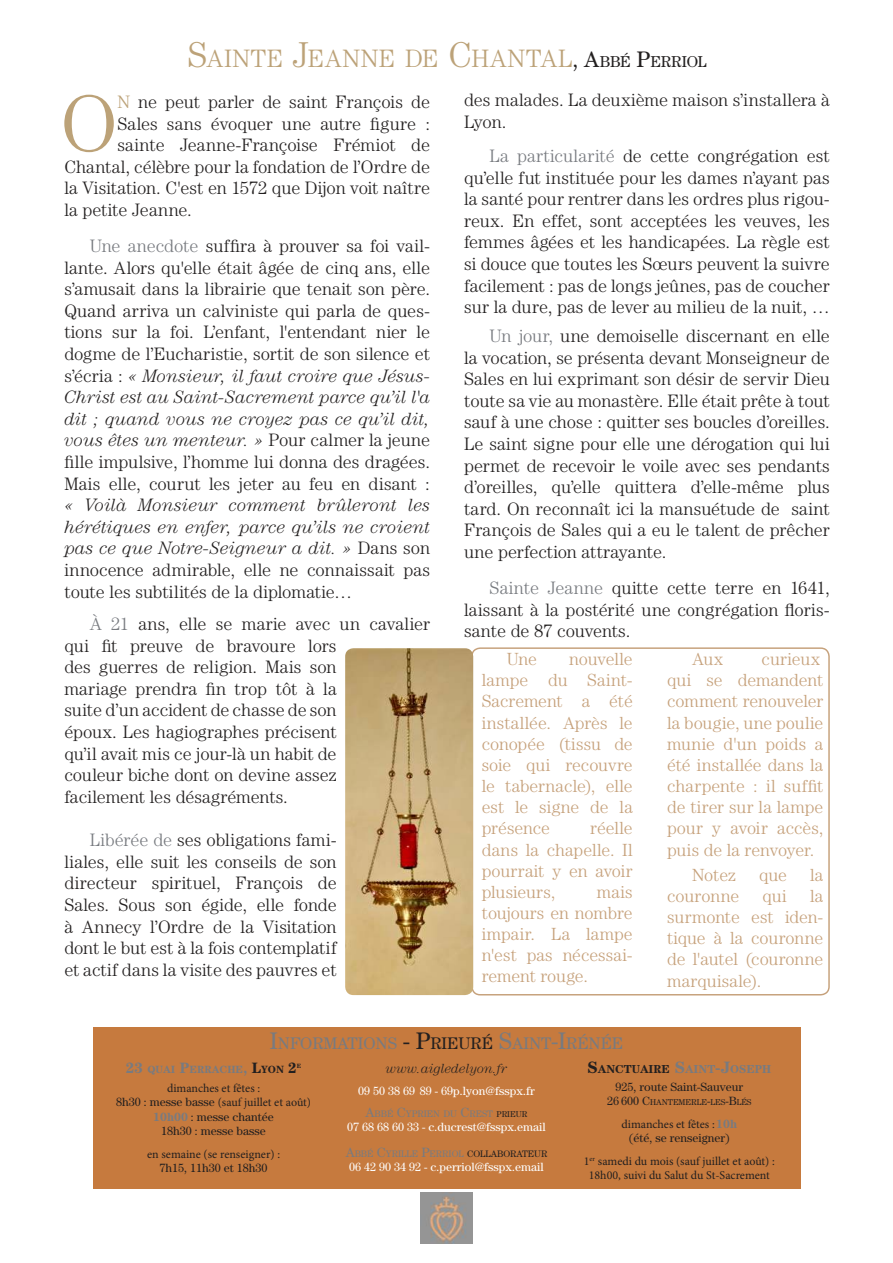
<style>
.page{position:relative;width:893px;height:1263px;background:#fff}
.page>*{position:absolute;margin:0;border:0;box-sizing:border-box;transform-origin:0 0}
.t1{font:300 80.85px "Century Std";color:#bca278}
.t2{font:300 25.2px "Century Std";letter-spacing:.02em;color:#bca278}
.t3{font:300 18px/21.6px "Century Std";color:#221f1f;text-align:justify}
.t4{font:italic 300 18px/21.6px "Century Std";letter-spacing:.005em;color:#221f1f;text-align:justify}
.t5{font:300 17.55px/21.1px "Century Std";color:#c6a17b;text-align:justify}
.t6{font:16.8px "Century Std";color:#787b80}
.t7{font:italic 300 13.5px "Century Std";color:#221f1f}
.t8{font:12px/14.4px "Minion Pro";color:#221f1f;text-align:center}
.t9{font:12px "Century Std";color:#fff}
.t10{font:12px/14.4px "Century Std";color:#221f1f;text-align:center}
.t11{font:700 11.55px "Century Std";color:#221f1f}
.t12{font:700 10.5px "Century Std";color:#787b80}
.t13{font:9.45px "Century Std";color:#787b80}
.t14{font:8.4px "Century Std";color:#221f1f}
.t15{font:700 6.15px "Century Std";color:#221f1f}
.s1{font-size:36px}
.s2{font-weight:400;font-size:22.5px;color:#221f1f}
.s3{font-weight:400;font-size:15.75px;color:#221f1f}
.s4{color:#bca278}
.s5{color:#787b80}
.s6{font-style:italic}
.s7{font-style:normal}
.s8{font-size:24px}
.s9{font-size:24px;color:#221f1f}
.s10{color:#221f1f}
.s11{font-size:15px}
.s12{font-size:15px;color:#221f1f}
.s13{font-family:"Century Std"}
.s14{font-weight:700;color:#787b80}
.s15{font-size:16.5px}
.s16{font-size:16.5px;color:#787b80}
.s17{font-size:12px}
.s18{font-family:"Century Std";font-weight:700;color:#787b80}
.s19{font-style:inherit}
.s20{font-size:13.5px}
.s21{font-size:8.4px;color:#221f1f}
</style>
<div class="page">
<img style="left:345px;top:648px;width:128px;height:347px">
<img style="left:421px;top:1192px;width:51px;height:52px">
<div style="left:93px;top:1027px;width:707px;height:161px;background:#c67a3e"></div>
<h2 class="t2" style="left:187px;top:45px;width:521px"><span class="s1">S</span>AINTE <span class="s1">J</span>EANNE DE <span class="s1">C</span>HANTAL<span class="s2">, A</span><span class="s3">BBÉ</span> <span class="s2">P</span><span class="s3">ERRIOL</span></h2>
<h1 class="t1" style="left:61px;top:79px;width:58px">O</h1>
<p class="t3" style="left:117px;top:91px;width:314px"><span class="s4">N</span> ne peut parler de saint François de</p>
<p class="t3" style="left:117px;top:113px;width:314px">Sales sans évoquer une autre figure :</p>
<p class="t3" style="left:117px;top:134px;width:314px">sainte Jeanne-Françoise Frémiot de</p>
<p class="t3" style="left:64px;top:156px;width:367px">Chantal, célèbre pour la fondation de l’Ordre de</p>
<p class="t3" style="left:64px;top:177px;width:367px">la Visitation. C'est en 1572 que Dijon voit naître</p>
<p class="t3" style="left:64px;top:199px;width:129px">la petite Jeanne.</p>
<p class="t3" style="left:64px;top:235px;width:367px;text-indent:26px"><span class="s5">Une anecdote</span> suffira à prouver sa foi vail&shy;lante. Alors qu'elle était âgée de cinq ans, elle s’amusait dans la librairie que tenait son père.<br>Quand arriva un calviniste qui parla de ques&shy;tions sur la foi. L’enfant, l'entendant nier le dogme de l’Eucharistie, sortit de son silence et s’écria : <span class="s6">« Monsieur, il faut croire que Jésus-Christ est au Saint-Sacrement parce qu’il l'a dit ; quand vous ne croyez pas ce qu’il dit, vous êtes un menteur. »</span> Pour calmer la jeune fille impulsive, l’homme lui donna des dragées.<br>Mais elle, courut les jeter au feu en disant :</p>
<p class="t4" style="left:64px;top:496px;width:367px">« Voilà Monsieur comment brûleront les hérétiques en enfer, parce qu’ils ne croient pas ce que Notre-Seigneur a dit. » <span class="s7">Dans son innocence admirable, elle ne connaissait pas toute les subtilités de la diplomatie…</span></p>
<p class="t3" style="left:64px;top:613px;width:367px;text-align:left;text-indent:26px"><span class="s5">À 21</span> ans, elle se marie avec un cavalier qui fit preuve de bravoure lors<br>des guerres de religion. Mais son<br>mariage prendra fin trop tôt à la<br>suite d’un accident de chasse de son<br>époux. Les hagiographes précisent<br>qu’il avait mis ce jour-là un habit de<br>couleur biche dont on devine assez<br>facilement les désagréments.</p>
<p class="t3" style="left:64px;top:829px;width:274px;text-indent:26px"><span class="s5">Libérée de</span> ses obligations fami&shy;liales, elle suit les conseils de son directeur spirituel, François de Sales. Sous son égide, elle fonde à Annecy l’Ordre de la Visitation dont le but est à la fois contemplatif et actif dans la visite des pauvres et</p>
<p class="t3" style="left:464px;top:89px;width:367px">des malades. La deuxième maison s’installera à<br>Lyon.</p>
<p class="t3" style="left:464px;top:145px;width:367px;text-indent:26px"><span class="s5">La particularité</span> de cette congrégation est qu’elle fut instituée pour les dames n’ayant pas la santé pour rentrer dans les ordres plus rigou&shy;reux. En effet, sont acceptées les veuves, les femmes âgées et les handicapées. La règle est si douce que toutes les Sœurs peuvent la suivre facilement : pas de longs jeûnes, pas de coucher sur la dure, pas de lever au milieu de la nuit, …</p>
<p class="t3" style="left:464px;top:325px;width:367px;text-indent:26px"><span class="s5">Un jour,</span> une demoiselle discernant en elle la vocation, se présenta devant Monseigneur de Sales en lui exprimant son désir de servir Dieu toute sa vie au monastère. Elle était prête à tout sauf à une chose : quitter ses boucles d’oreilles.<br>Le saint signe pour elle une dérogation qui lui permet de recevoir le voile avec ses pendants d’oreilles, qu’elle quittera d’elle-même plus tard. On reconnaît ici la mansuétude de saint François de Sales qui a eu le talent de prêcher une perfection attrayante.</p>
<p class="t3" style="left:464px;top:577px;width:367px;text-indent:26px"><span class="s5">Sainte Jeanne</span> quitte cette terre en 1641, laissant à la postérité une congrégation floris&shy;sante de 87 couvents.</p>
<p class="t5" style="left:482px;top:649px;width:153px;text-indent:87px">nouvelle lampe du Saint-Sacrement a été installée. Après le conopée (tissu de soie qui recouvre le tabernacle), elle est le signe de la présence</p>
<p class="t5" style="left:507px;top:649px;width:32px">Une</p>
<p class="t5" style="left:482px;top:818px;width:153px;text-indent:108px">réelle dans la chapelle. Il pourrait y en avoir plusieurs,</p>
<p class="t5" style="left:482px;top:881px;width:153px;text-indent:115px">mais toujours en nombre impair. La lampe n'est pas nécessai&shy;rement rouge.</p>
<p class="t5" style="left:692px;top:649px;width:33px">Aux</p>
<p class="t5" style="left:667px;top:649px;width:158px;text-align:left;text-indent:95px">curieux qui se demandent comment renouveler la bougie, une poulie munie d'un poids a été installée dans la charpente : il suffit de tirer sur la lampe pour y avoir accès, puis de la renvoyer.</p>
<p class="t5" style="left:692px;top:864px;width:45px">Notez</p>
<p class="t5" style="left:759px;top:864px;width:29px">que</p>
<p class="t5" style="left:810px;top:864px;width:15px">la</p>
<p class="t5" style="left:667px;top:885px;width:74px">couronne</p>
<p class="t5" style="left:762px;top:885px;width:26px">qui</p>
<p class="t5" style="left:667px;top:885px;width:158px;text-indent:143px">la surmonte est iden&shy;tique à la couronne de l'autel (couronne marquisale).</p>
<p class="t6" style="left:270px;top:1033px;width:355px"><span class="s8">I</span>NFORMATIONS <span class="s9">- P</span><span class="s10">RIEURÉ</span> <span class="s8">S</span>AINT<span class="s8">-I</span>RÉNÉE</p>
<p class="t12" style="left:126px;top:1066px;width:172px"><span class="s11">23</span> QUAI <span class="s11">P</span>ERRACHE<span class="s11">,</span> <span class="s12">L</span><span class="s10">YON</span> <span class="s12">2</span></p>
<p class="t15" style="left:297px;top:1064px;width:6px">E</p>
<p class="t8" style="left:116px;top:1082px;width:196px">dimanches et fêtes :<br><span class="s13">8h30 : messe basse</span> (sauf juillet et août)</p>
<p class="t10" style="left:153px;top:1110px;width:122px"><span class="s14">10h00</span> : messe chantée<br>18h30 : messe basse</p>
<p class="t8" style="left:147px;top:1148px;width:135px">en semaine (se renseigner) :</p>
<p class="t10" style="left:160px;top:1162px;width:110px">7h15, 11h30 et 18h30</p>
<p class="t11" style="left:587px;top:1065px;width:185px"><span class="s15">S</span>ANCTUAIRE <span class="s16">S</span><span class="s5">AINT</span><span class="s16">-J</span><span class="s5">OSEPH</span></p>
<p class="t10" style="left:615px;top:1081px;width:129px">925, route Saint-Sauveur</p>
<p class="t14" style="left:607px;top:1098px;width:146px"><span class="s17">26 600 C</span>HANTEMERLE<span class="s17">-</span>LES<span class="s17">-B</span>LÉS</p>
<p class="t8" style="left:622px;top:1118px;width:117px">dimanches et fêtes : <span class="s18">10h</span></p>
<p class="t10" style="left:629px;top:1131px;width:103px">(été, se renseigner)</p>
<p class="t8" style="left:584px;top:1155px;width:193px">1<sup>er</sup> samedi du mois (sauf juillet et août) :<br>18h00, suivi du Salut du St-Sacrement</p>
<p class="t7" style="left:386px;top:1064px;width:123px">www.aigledelyon.fr</p>
<p class="t9" style="left:358px;top:1087px;width:178px"><span class="s19">09 50 38 69 89 - 69</span>p.lyon@fsspx.fr</p>
<p class="t13" style="left:366px;top:1108px;width:163px"><span class="s20">A</span>BBÉ <span class="s20">C</span>YPRIEN DU <span class="s20">C</span>REST <span class="s21">PRIEUR</span></p>
<p class="t9" style="left:347px;top:1122px;width:200px"><span class="s19">07 68 68 60 33 -</span> c.ducrest@fsspx.email</p>
<p class="t13" style="left:346px;top:1148px;width:203px"><span class="s20">A</span>BBÉ <span class="s20">C</span>YRILLE <span class="s20">P</span>ERRIOL <span class="s10">COLLABORATEUR</span></p>
<p class="t9" style="left:349px;top:1162px;width:196px">06 42 90 34 92 - c.perriol@fsspx.email</p>
</div>
